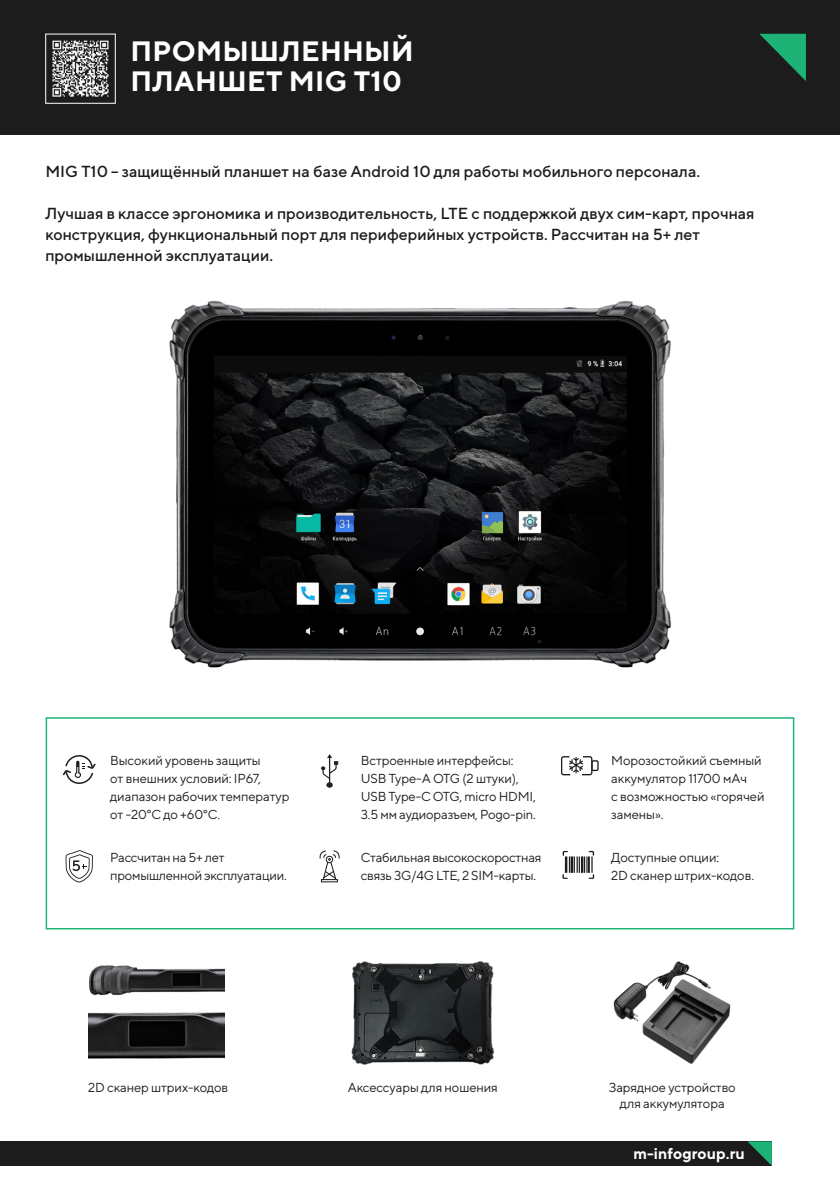
<style>
.page{position:relative;width:840px;height:1191px;background:#fff}
.page>*{position:absolute;margin:0;border:0;box-sizing:border-box;transform-origin:0 0}
.t1{font:700 28px/30px "TT Norms";letter-spacing:.01em;color:#fff}
.t2{font:500 16px/21px "TT Norms";color:#1c1c1c}
.t3{font:700 15.6px "TT Norms";color:#fff}
.t4{font:13px/18px "TT Norms";letter-spacing:-.01em;color:#1c1c1c}
</style>
<div class="page">
<div style="left:0;top:0;width:839px;height:134px;background:#1c1c1c"></div>
<div style="left:0;top:1141px;width:771px;height:24px;background:#1c1c1c"></div>
<svg style="left:747px;top:1141px;width:24px;height:24px"></svg>
<svg style="left:759px;top:34px;width:46px;height:46px"></svg>
<img style="left:169px;top:300px;width:502px;height:368px">
<div style="left:46px;top:717px;width:747px;height:212px;border:2px solid #1db376"></div>
<img style="left:89px;top:965px;width:135px;height:31px">
<img style="left:613px;top:961px;width:118px;height:103px">
<img style="left:351px;top:961px;width:144px;height:104px">
<img style="left:52px;top:40px;width:57px;height:57px">
<div style="left:45px;top:34px;width:70px;height:70px;border:1px solid #fff"></div>
<img style="left:89px;top:1012px;width:135px;height:47px">
<svg style="left:65px;top:850px;width:28px;height:32px"></svg>
<svg style="left:63px;top:755px;width:32px;height:29px"></svg>
<hr style="left:321px;top:879px;width:17px;height:3px;background:#1c1c1c">
<svg style="left:319px;top:850px;width:21px;height:31px"></svg>
<svg style="left:561px;top:756px;width:37px;height:19px"></svg>
<svg style="left:562px;top:851px;width:32px;height:28px"></svg>
<svg style="left:321px;top:754px;width:17px;height:33px"></svg>
<p class="t1" style="left:130px;top:35px;width:284px">ПРОМЫШЛЕННЫЙ<br>ПЛАНШЕТ MIG Т10</p>
<p class="t2" style="left:45px;top:160px;width:655px">MIG T10 – защищённый планшет на базе Android 10 для работы мобильного персонала.</p>
<p class="t2" style="left:45px;top:202px;width:710px">Лучшая в классе эргономика и производительность, LTE с поддержкой двух сим-карт, прочная конструкция, функциональный порт для периферийных устройств. Рассчитан на 5+ лет промышленной эксплуатации.</p>
<p class="t4" style="left:110px;top:751px;width:181px">Высокий уровень защиты<br>от внешних условий: IP67, диапазон рабочих температур от -20°С до +60°С.</p>
<p class="t4" style="left:611px;top:751px;width:155px">Морозостойкий съемный аккумулятор 11700 мАч<br>с возможностью «горячей замены».</p>
<p class="t4" style="left:110px;top:848px;width:178px">Рассчитан на 5+ лет промышленной эксплуатации.</p>
<p class="t4" style="left:611px;top:848px;width:144px">Доступные опции:<br>2D сканер штрих-кодов.</p>
<p class="t4" style="left:360px;top:751px;width:176px">Встроенные интерфейсы:<br>USB Type-A OTG (2 штуки),<br>USB Type-C OTG, micro HDMI,</p>
<p class="t4" style="left:360px;top:805px;width:176px">3.5 мм аудиоразъем, Pogo-pin.</p>
<p class="t4" style="left:360px;top:848px;width:182px">Стабильная высокоскоростная связь 3G/4G LTE, 2 SIM-карты.</p>
<p class="t4" style="left:88px;top:1077px;width:142px">2D сканер штрих-кодов</p>
<p class="t4" style="left:347px;top:1077px;width:151px">Аксессуары для ношения</p>
<p class="t4" style="left:608px;top:1078px;width:129px;line-height:16px;text-align:center">Зарядное устройство для аккумулятора</p>
<p class="t3" style="left:633px;top:1143px;width:113px">m-infogroup.ru</p>
</div>
